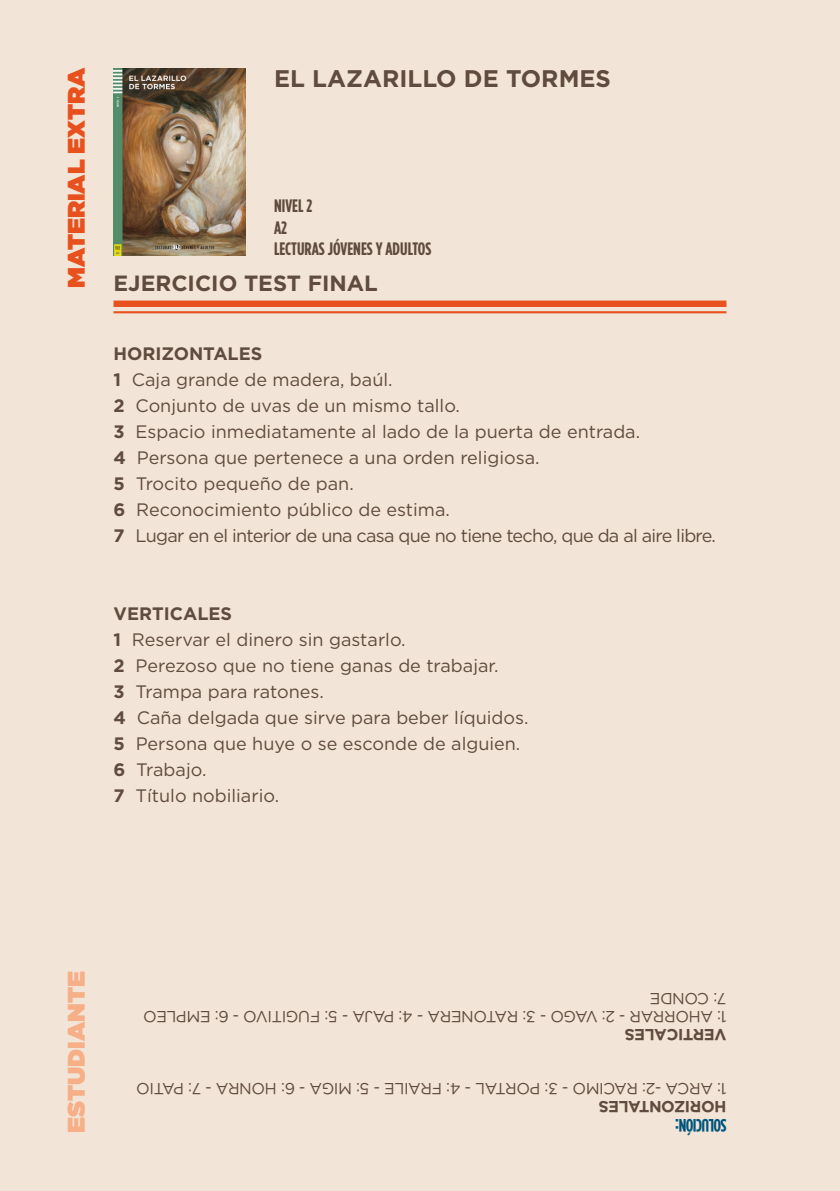
<style>
.page{position:relative;width:840px;height:1191px;background:#fff}
.page>*{position:absolute;margin:0;border:0;box-sizing:border-box;transform-origin:0 0}
.t1{font:700 24px "Gotham HTF";color:#5f4b3f}
.t2{font:900 24px "Gotham HTF";color:#e8511e}
.t3{font:900 24px "Gotham HTF";color:#f6af86}
.t4{font:700 22px "Gotham HTF";color:#5f4b3f}
.t5{font:18px/26px "Gotham HTF";color:#5f4b3f}
.t6{font:700 condensed 18px/21.6px "Gotham HTF";color:#5f4b3f}
.t7{font:700 condensed 18px "Gotham HTF";letter-spacing:-.025em;color:#00557d}
.t8{font:16px/18px "Gotham HTF";letter-spacing:-.025em;color:#5f4b3f}
.t9{font:700 16px "Gotham HTF";letter-spacing:-.025em;color:#5f4b3f}
.s1{font-weight:700}
</style>
<div class="page">
<div style="left:0;top:0;width:839px;height:1191px;background:#f2e4d6"></div>
<img style="left:113px;top:68px;width:132px;height:187px">
<div style="left:113px;top:300px;width:613px;height:7px;background:#e8511e"></div>
<hr style="left:113px;top:311px;width:613px;height:2px;background:#e8511e">
<h1 class="t2" style="left:62px;top:288px;width:222px;rotate:-90deg">MATERIAL EXTRA</h1>
<h1 class="t1" style="left:274px;top:65px;width:338px">EL LAZARILLO DE TORMES</h1>
<p class="t6" style="left:274px;top:194px;width:159px">NIVEL 2<br>A2<br>LECTURAS JÓVENES Y ADULTOS</p>
<p class="t4" style="left:113px;top:270px;width:266px">EJERCICIO TEST FINAL</p>
<p class="t5" style="left:113px;top:340px;width:603px"><span class="s1">HORIZONTALES<br>1</span> Caja grande de madera, baúl.<br><span class="s1">2</span> Conjunto de uvas de un mismo tallo.<br><span class="s1">3</span> Espacio inmediatamente al lado de la puerta de entrada.<br><span class="s1">4</span> Persona que pertenece a una orden religiosa.<br><span class="s1">5</span> Trocito pequeño de pan.<br><span class="s1">6</span> Reconocimiento público de estima.<br><span class="s1">7</span> Lugar en el interior de una casa que no tiene techo, que da al aire libre.</p>
<p class="t5" style="left:113px;top:600px;width:416px"><span class="s1">VERTICALES<br>1</span> Reservar el dinero sin gastarlo.<br><span class="s1">2</span> Perezoso que no tiene ganas de trabajar.<br><span class="s1">3</span> Trampa para ratones.<br><span class="s1">4</span> Caña delgada que sirve para beber líquidos.<br><span class="s1">5</span> Persona que huye o se esconde de alguien.<br><span class="s1">6</span> Trabajo.<br><span class="s1">7</span> Título nobiliario.</p>
<h1 class="t3" style="left:62px;top:1132px;width:163px;rotate:-90deg">ESTUDIANTE</h1>
<p class="t8" style="left:726px;top:1026px;width:584px;rotate:-180deg">1: AHORRAR - 2: VAGO - 3: RATONERA - 4: PAJA - 5: FUGITIVO - 6: EMPLEO<br>7: CONDE</p>
<p class="t9" style="left:726px;top:1044px;width:103px;rotate:-180deg">VERTICALES</p>
<p class="t8" style="left:726px;top:1098px;width:591px;rotate:-180deg">1: ARCA -2: RACIMO - 3: PORTAL - 4: FRAILE - 5: MIGA - 6: HONRA - 7: PATIO</p>
<p class="t9" style="left:726px;top:1116px;width:129px;rotate:-180deg">HORIZONTALES</p>
<p class="t7" style="left:726px;top:1135px;width:53px;rotate:-180deg">SOLUCIÓN:</p>
</div>
